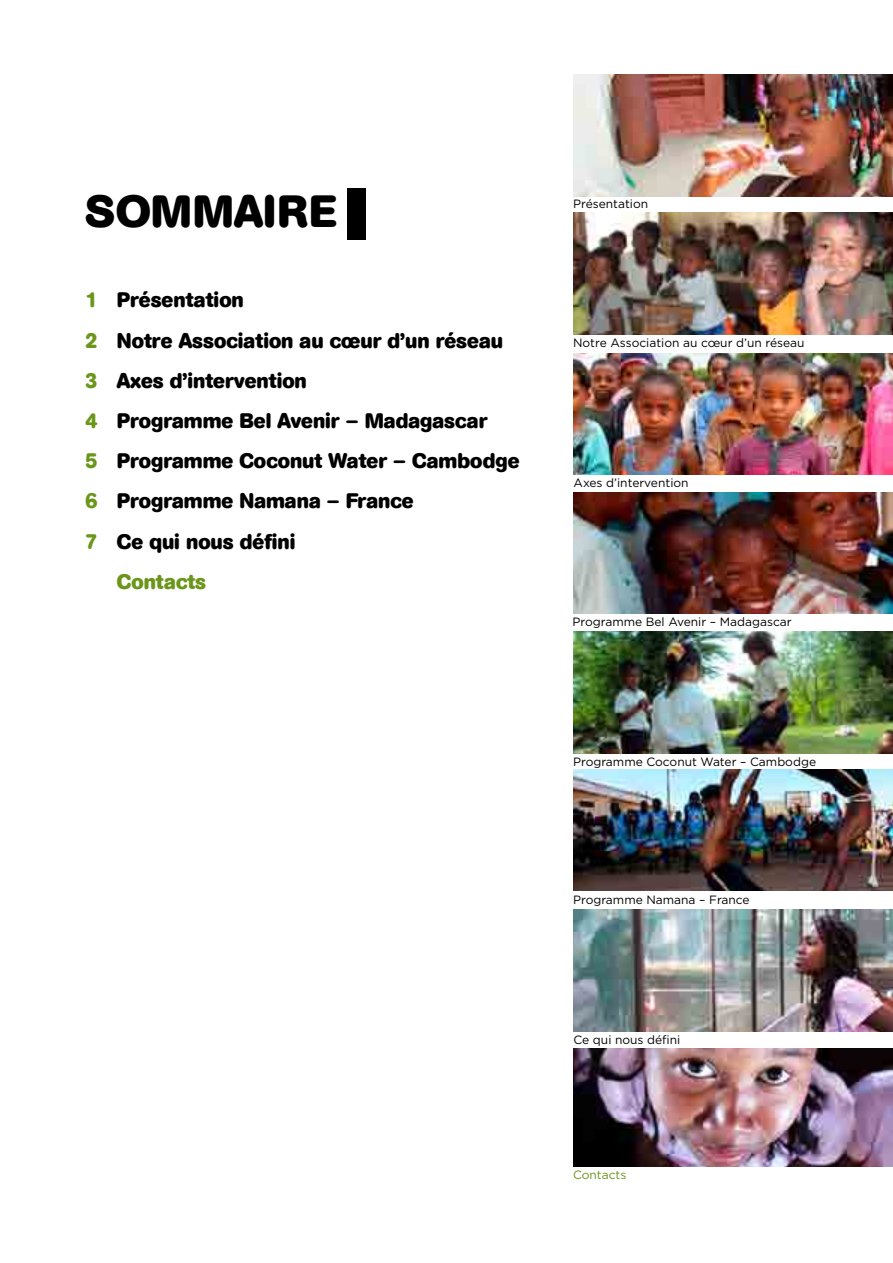
<style>
.page{position:relative;width:893px;height:1263px;background:#fff}
.page>*{position:absolute;margin:0;border:0;box-sizing:border-box;transform-origin:0 0}
.t1{font:700 45px "AG Book Rounded";letter-spacing:.02em;color:#000}
.t2{font:700 21px "AG Book Rounded";color:#000}
.t3{font:700 21px "AG Book Rounded";color:#6a961a}
.t4{font:12px "Gotham";color:#000}
.t5{font:12px "Gotham";color:#6a961a}
.s1{color:#6a961a}
</style>
<div class="page">
<div style="left:347px;top:189px;width:19px;height:51px;background:#010001"></div>
<img style="left:573px;top:75px;width:320px;height:122px">
<img style="left:573px;top:213px;width:320px;height:122px">
<img style="left:573px;top:353px;width:320px;height:122px">
<img style="left:573px;top:492px;width:320px;height:122px">
<img style="left:573px;top:769px;width:320px;height:122px">
<img style="left:573px;top:910px;width:320px;height:121px">
<img style="left:573px;top:1048px;width:320px;height:119px">
<img style="left:573px;top:631px;width:320px;height:122px">
<h1 class="t1" style="left:85px;top:185px;width:253px">SOMMAIRE</h1>
<p class="t2" style="left:85px;top:288px;width:160px"><span class="s1">1</span> Présentation</p>
<p class="t2" style="left:85px;top:328px;width:419px"><span class="s1">2</span> Notre Association au cœur d’un réseau</p>
<p class="t2" style="left:85px;top:368px;width:223px"><span class="s1">3</span> Axes d’intervention</p>
<p class="t2" style="left:85px;top:408px;width:404px"><span class="s1">4</span> Programme Bel Avenir – Madagascar</p>
<p class="t2" style="left:85px;top:449px;width:436px"><span class="s1">5</span> Programme Coconut Water – Cambodge</p>
<p class="t2" style="left:85px;top:489px;width:330px"><span class="s1">6</span> Programme Namana – France</p>
<p class="t2" style="left:85px;top:529px;width:212px"><span class="s1">7</span> Ce qui nous défini</p>
<p class="t3" style="left:117px;top:569px;width:91px">Contacts</p>
<p class="t4" style="left:573px;top:196px;width:77px">Présentation</p>
<p class="t4" style="left:573px;top:335px;width:233px">Notre Association au cœur d’un réseau</p>
<p class="t4" style="left:574px;top:475px;width:117px">Axes d’intervention</p>
<p class="t4" style="left:572px;top:614px;width:221px">Programme Bel Avenir – Madagascar</p>
<p class="t4" style="left:573px;top:754px;width:244px">Programme Coconut Water – Cambodge</p>
<p class="t4" style="left:573px;top:892px;width:178px">Programme Namana – France</p>
<p class="t4" style="left:573px;top:1032px;width:108px">Ce qui nous défini</p>
<p class="t5" style="left:573px;top:1167px;width:55px">Contacts</p>
</div>
